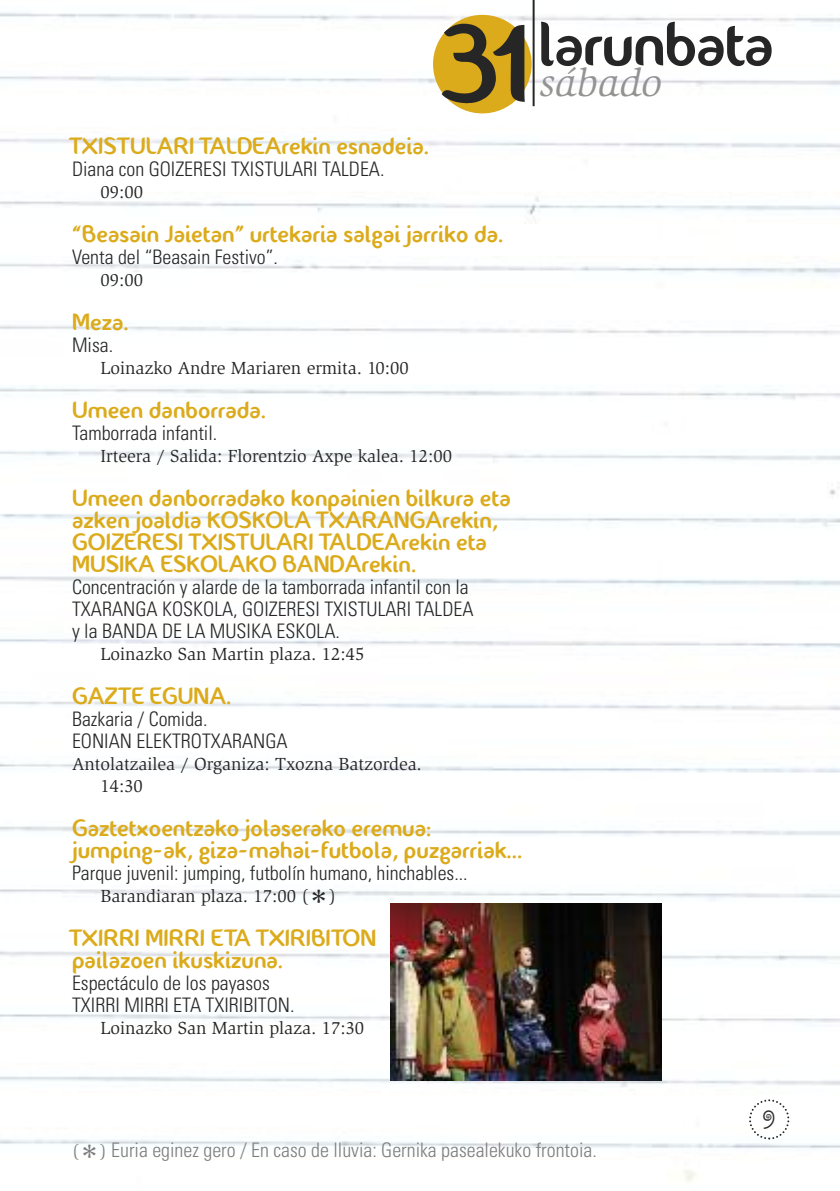
<style>
.page{position:relative;width:840px;height:1191px;background:#fff}
.page>*{position:absolute;margin:0;border:0;box-sizing:border-box;transform-origin:0 0}
.t1{font:62.8px "Fontastique Fontastique";letter-spacing:-.02em;color:#272627}
.t2{font:italic 40px "Slimbach";color:#939393}
.t3{font:40px "Slimbach";color:#272627}
.t4{font:40px "Slimbach";color:#7d7d7d}
.t5{font:24px/22px "Fontastique Fontastique";color:#dbab1b}
.t6{font:22.4px "Anning";color:#272627}
.t7{font:300 condensed 20px/22px "Univers";color:#272627}
.t8{font:300 condensed 20px "Univers";color:#7d7d7d}
.t9{font:18px/22px "Slimbach";color:#272627}
.t10{font:18px "Slimbach";color:#7d7d7d}
.s1{font-size:110.6px}
.s2{font-family:"Slimbach";font-weight:400;font-stretch:normal;font-size:18px}
</style>
<div class="page">
<img style="left:0;top:0;width:839px;height:1181px">
<svg style="left:747px;top:1098px;width:42px;height:42px"></svg>
<div style="left:433px;top:15px;width:98px;height:98px;background:#dbab1b;border-radius:50%"></div>
<hr style="left:532px;top:0;width:2px;height:106px;background:#272627">
<img style="left:390px;top:904px;width:270px;height:176px">
<h1 class="t1" style="left:439px;top:18px;width:335px"><span class="s1">31</span>larunbata</h1>
<h2 class="t2" style="left:538px;top:67px;width:124px">sábado</h2>
<p class="t5" style="left:72px;top:137px;width:358px">TXISTULARI TALDEArekin esnadeia.</p>
<p class="t7" style="left:72px;top:160px;width:314px">Diana con GOIZERESI TXISTULARI TALDEA.</p>
<p class="t9" style="left:100px;top:182px;width:44px">09:00</p>
<p class="t5" style="left:72px;top:225px;width:432px">“Beasain Jaietan” urtekaria salgai jarriko da.</p>
<p class="t7" style="left:72px;top:248px;width:207px">Venta del “Beasain Festivo”.</p>
<p class="t9" style="left:100px;top:270px;width:44px">09:00</p>
<p class="t5" style="left:72px;top:313px;width:58px">Meza.</p>
<p class="t7" style="left:72px;top:336px;width:43px">Misa.</p>
<p class="t9" style="left:100px;top:358px;width:310px">Loinazko Andre Mariaren ermita. 10:00</p>
<p class="t5" style="left:72px;top:401px;width:195px">Umeen danborrada.</p>
<p class="t7" style="left:72px;top:424px;width:147px">Tamborrada infantil.</p>
<p class="t9" style="left:100px;top:446px;width:353px">Irteera / Salida: Florentzio Axpe kalea. 12:00</p>
<p class="t5" style="left:72px;top:489px;width:440px">Umeen danborradako konpainien bilkura eta azken joaldia KOSKOLA TXARANGArekin, GOIZERESI TXISTULARI TALDEArekin eta MUSIKA ESKOLAKO BANDArekin.</p>
<p class="t7" style="left:72px;top:578px;width:402px">Concentración y alarde de la tamborrada infantil con la<br>TXARANGA KOSKOLA, GOIZERESI TXISTULARI TALDEA y la BANDA DE LA MUSIKA ESKOLA.</p>
<p class="t9" style="left:100px;top:644px;width:265px">Loinazko San Martin plaza. 12:45</p>
<p class="t5" style="left:72px;top:687px;width:161px">GAZ TE EGUNA.</p>
<p class="t7" style="left:72px;top:710px;width:217px">Bazkaria / Comida.<br>EONIAN ELEKTROTXARANGA</p>
<p class="t9" style="left:100px;top:754px;width:323px;text-indent:-28px">Antolatzailea / Organiza: Txozna Batzordea.<br>14:30</p>
<p class="t5" style="left:72px;top:819px;width:451px">Gaztetxoentzako jolaserako eremua: jumping-ak, giza-mahai-futbola, puzgarriak...</p>
<p class="t7" style="left:72px;top:864px;width:397px">Parque juvenil: jumping, futbolín humano, hinchables...</p>
<p class="t9" style="left:100px;top:886px;width:209px">Barandiaran plaza. 17:00 (</p>
<h2 class="t3" style="left:308px;top:888px;width:22px">*</h2>
<p class="t9" style="left:329px;top:886px;width:9px">)</p>
<p class="t5" style="left:72px;top:929px;width:305px">TXIRRI MIRRI E TA TXIRIBITON pailazoen ikuskizuna.</p>
<p class="t7" style="left:72px;top:974px;width:224px">Espectáculo de los payasos<br>TXIRRI MIRRI ETA TXIRIBITON.</p>
<p class="t9" style="left:100px;top:1018px;width:265px">Loinazko San Martin plaza. 17:30</p>
<p class="t10" style="left:72px;top:1143px;width:9px">(</p>
<h2 class="t4" style="left:79px;top:1142px;width:22px">*</h2>
<p class="t8" style="left:100px;top:1142px;width:498px"><span class="s2">)</span> Euria eginez gero / En caso de lluvia: Gernika pasealekuko frontoia.</p>
<p class="t6" style="left:763px;top:1109px;width:13px">9</p>
</div>
